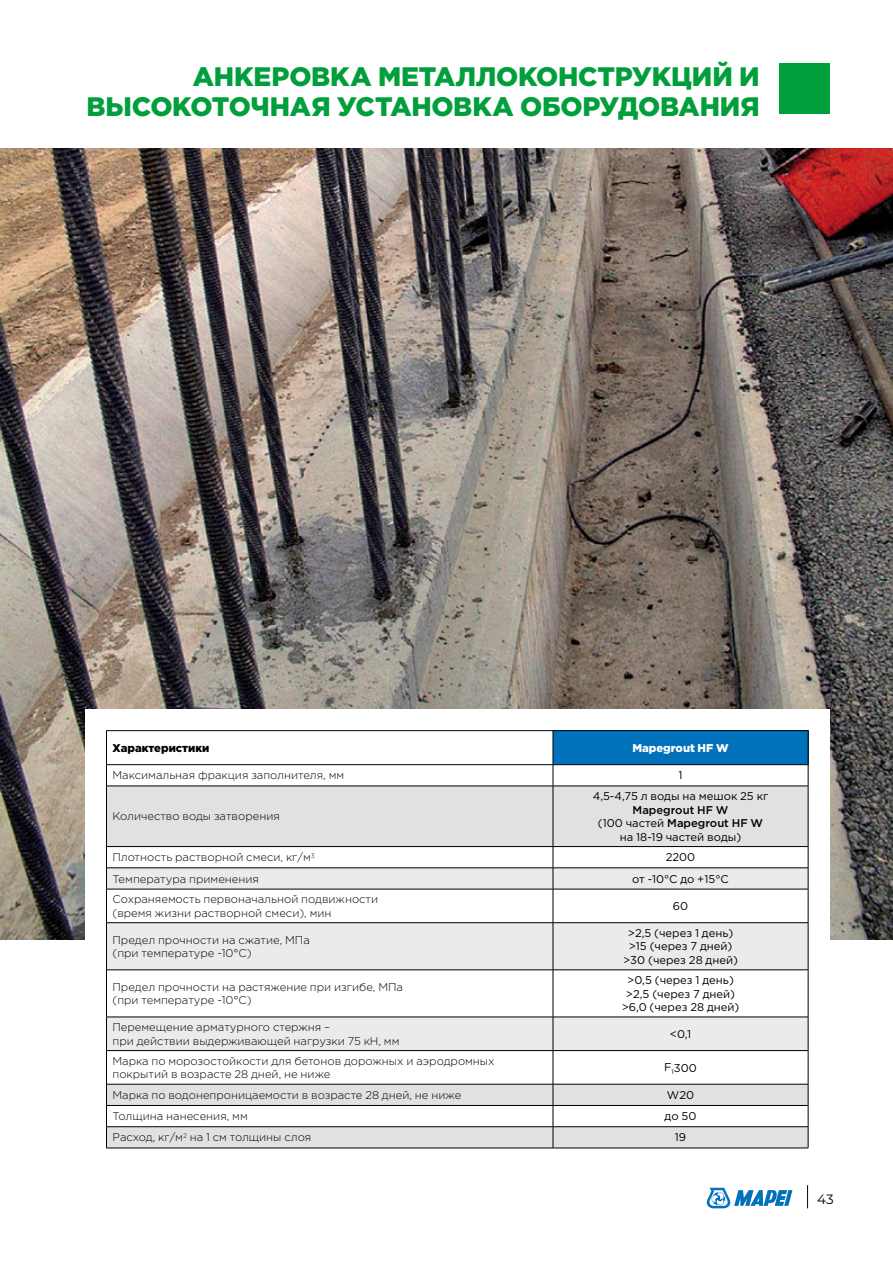
<style>
.page{position:relative;width:893px;height:1263px;background:#fff}
.page>*{position:absolute;margin:0;border:0;box-sizing:border-box;transform-origin:0 0}
.t1{font:900 26.7px/30px "Gotham Pro";letter-spacing:.11em;color:#009f3c}
.t2{font:900 26.7px "Gotham Pro";color:#009f3c}
.t3{font:13.5px "Montserrat";color:#000}
.t4{font:300 11.25px/13.5px "Gotham Pro";color:#000}
.t5{font:11.25px/13.5px "Gotham Pro";color:#000;text-align:center}
.t6{font:900 11.25px "Gotham Pro";color:#000}
.t7{font:900 11.25px "Gotham Pro";color:#fff}
.s1{font-weight:500}
</style>
<div class="page">
<div style="left:779px;top:64px;width:50px;height:50px;background:#009f3c"></div>
<svg style="left:706px;top:1188px;width:86px;height:20px"></svg>
<svg style="left:807px;top:1185px;width:1px;height:23px"></svg>
<img style="left:0;top:149px;width:893px;height:790px">
<div style="left:85px;top:709px;width:744px;height:440px;background:#fff"></div>
<div style="left:553px;top:731px;width:255px;height:34px;background:#0071ba"></div>
<svg style="left:107px;top:765px;width:701px;height:21px"></svg>
<svg style="left:107px;top:787px;width:701px;height:297px;fill:#e1e1e1"></svg>
<svg style="left:107px;top:847px;width:701px;height:20px"></svg>
<svg style="left:107px;top:868px;width:701px;height:182px;fill:#ebebeb"></svg>
<hr style="left:106px;top:730px;width:447px;height:1px;background:#000">
<hr style="left:106px;top:731px;width:1px;height:33px;background:#000">
<hr style="left:553px;top:730px;width:255px;height:1px;background:#000">
<hr style="left:553px;top:731px;width:1px;height:33px;background:#000">
<hr style="left:808px;top:731px;width:1px;height:33px;background:#000">
<hr style="left:106px;top:764px;width:447px;height:1px;background:#000">
<svg style="left:106px;top:765px;width:1px;height:21px"></svg>
<hr style="left:553px;top:764px;width:255px;height:1px;background:#000">
<svg style="left:553px;top:765px;width:1px;height:21px"></svg>
<svg style="left:808px;top:765px;width:1px;height:21px"></svg>
<hr style="left:106px;top:786px;width:447px;height:1px;background:#000">
<hr style="left:106px;top:786px;width:1px;height:60px;background:#000">
<hr style="left:553px;top:786px;width:255px;height:1px;background:#000">
<hr style="left:553px;top:786px;width:1px;height:60px;background:#000">
<hr style="left:808px;top:786px;width:1px;height:60px;background:#000">
<hr style="left:106px;top:846px;width:447px;height:1px;background:#000">
<hr style="left:553px;top:846px;width:255px;height:1px;background:#000">
<hr style="left:106px;top:867px;width:447px;height:1px;background:#000">
<svg style="left:106px;top:847px;width:1px;height:42px"></svg>
<hr style="left:553px;top:867px;width:255px;height:1px;background:#000">
<svg style="left:553px;top:847px;width:1px;height:42px"></svg>
<svg style="left:808px;top:847px;width:1px;height:42px"></svg>
<hr style="left:106px;top:889px;width:447px;height:1px;background:#000">
<hr style="left:106px;top:889px;width:1px;height:33px;background:#000">
<hr style="left:553px;top:889px;width:255px;height:1px;background:#000">
<hr style="left:553px;top:889px;width:1px;height:33px;background:#000">
<hr style="left:808px;top:889px;width:1px;height:33px;background:#000">
<hr style="left:106px;top:922px;width:447px;height:1px;background:#000">
<hr style="left:106px;top:923px;width:1px;height:47px;background:#000">
<hr style="left:553px;top:922px;width:255px;height:1px;background:#000">
<hr style="left:553px;top:923px;width:1px;height:47px;background:#000">
<hr style="left:808px;top:923px;width:1px;height:47px;background:#000">
<hr style="left:106px;top:969px;width:447px;height:1px;background:#000">
<hr style="left:106px;top:970px;width:1px;height:47px;background:#000">
<hr style="left:553px;top:969px;width:255px;height:1px;background:#000">
<hr style="left:553px;top:970px;width:1px;height:47px;background:#000">
<hr style="left:808px;top:970px;width:1px;height:47px;background:#000">
<hr style="left:106px;top:1017px;width:447px;height:1px;background:#000">
<hr style="left:106px;top:1017px;width:1px;height:33px;background:#000">
<hr style="left:553px;top:1017px;width:255px;height:1px;background:#000">
<hr style="left:553px;top:1017px;width:1px;height:33px;background:#000">
<hr style="left:808px;top:1017px;width:1px;height:33px;background:#000">
<hr style="left:106px;top:1050px;width:447px;height:1px;background:#000">
<hr style="left:106px;top:1051px;width:1px;height:33px;background:#000">
<hr style="left:553px;top:1050px;width:255px;height:1px;background:#000">
<hr style="left:553px;top:1051px;width:1px;height:33px;background:#000">
<hr style="left:808px;top:1051px;width:1px;height:33px;background:#000">
<svg style="left:106px;top:1084px;width:703px;height:64px"></svg>
<hr style="left:106px;top:1148px;width:447px;height:1px;background:#000">
<hr style="left:553px;top:1148px;width:255px;height:1px;background:#000">
<h1 class="t1" style="left:86px;top:61px;width:671px;text-indent:106px">Анкеровка металлоконструкций и высокото</h1>
<h1 class="t2" style="left:251px;top:91px;width:510px">чная установка оборудования</h1>
<p class="t6" style="left:112px;top:741px;width:98px">Характеристики</p>
<p class="t7" style="left:632px;top:741px;width:98px">Mapegrout HF W</p>
<p class="t4" style="left:112px;top:769px;width:233px">Максимальная фракция заполнителя, мм</p>
<p class="t5" style="left:678px;top:769px;width:6px">1</p>
<p class="t4" style="left:112px;top:810px;width:169px">Количество воды затворения</p>
<p class="t5" style="left:593px;top:789px;width:177px">4,5-4,75 л воды на мешок 25 кг</p>
<p class="t5" style="left:598px;top:803px;width:167px"><span class="s1">Mapegrout HF W<br></span>(100 частей <span class="s1">Mapegrout HF W </span>на 18-19 частей воды)</p>
<p class="t4" style="left:112px;top:851px;width:204px">Плотность растворной смеси, кг/м<sup>3</sup></p>
<p class="t5" style="left:666px;top:850px;width:31px">2200</p>
<p class="t4" style="left:112px;top:872px;width:148px">Температура применения</p>
<p class="t5" style="left:632px;top:872px;width:98px">от -10°С до +15°С</p>
<p class="t4" style="left:112px;top:893px;width:267px">Сохраняемость первоначальной подвижности (время жизни растворной смеси), мин</p>
<p class="t5" style="left:673px;top:899px;width:17px">60</p>
<p class="t4" style="left:112px;top:933px;width:199px">Предел прочности на сжатие, МПа (при температуре -10°С)</p>
<p class="t5" style="left:623px;top:926px;width:116px">&gt;2,5 (через 1 день) &gt;15 (через 7 дней) &gt;30 (через 28 дней)</p>
<p class="t4" style="left:113px;top:980px;width:292px">Предел прочности на растяжение при изгибе, MПa (при температуре -10°С)</p>
<p class="t5" style="left:622px;top:973px;width:119px">&gt;0,5 (через 1 день) &gt;2,5 (через 7 дней) &gt;6,0 (через 28 дней)</p>
<p class="t4" style="left:113px;top:1020px;width:288px">Перемещение арматурного стержня –<br>при действии выдерживающей нагрузки 75 кН, мм</p>
<p class="t5" style="left:670px;top:1027px;width:23px">&lt;0,1</p>
<p class="t4" style="left:113px;top:1054px;width:384px">Марка по морозостойкости для бетонов дорожных и аэродромных покрытий в возрасте 28 дней, не ниже</p>
<p class="t5" style="left:664px;top:1061px;width:34px">F<sub>1</sub>300</p>
<p class="t4" style="left:112px;top:1088px;width:350px">Марка по водонепроницаемости в возрасте 28 дней, не ниже</p>
<p class="t5" style="left:667px;top:1088px;width:29px">W20</p>
<p class="t4" style="left:112px;top:1109px;width:137px">Толщина нанесения, мм</p>
<p class="t5" style="left:665px;top:1109px;width:33px">до 50</p>
<p class="t4" style="left:112px;top:1131px;width:200px">Расход, кг/м<sup>2</sup> на 1 см толщины слоя</p>
<p class="t5" style="left:675px;top:1131px;width:13px">19</p>
<p class="t3" style="left:817px;top:1189px;width:18px">43</p>
</div>
